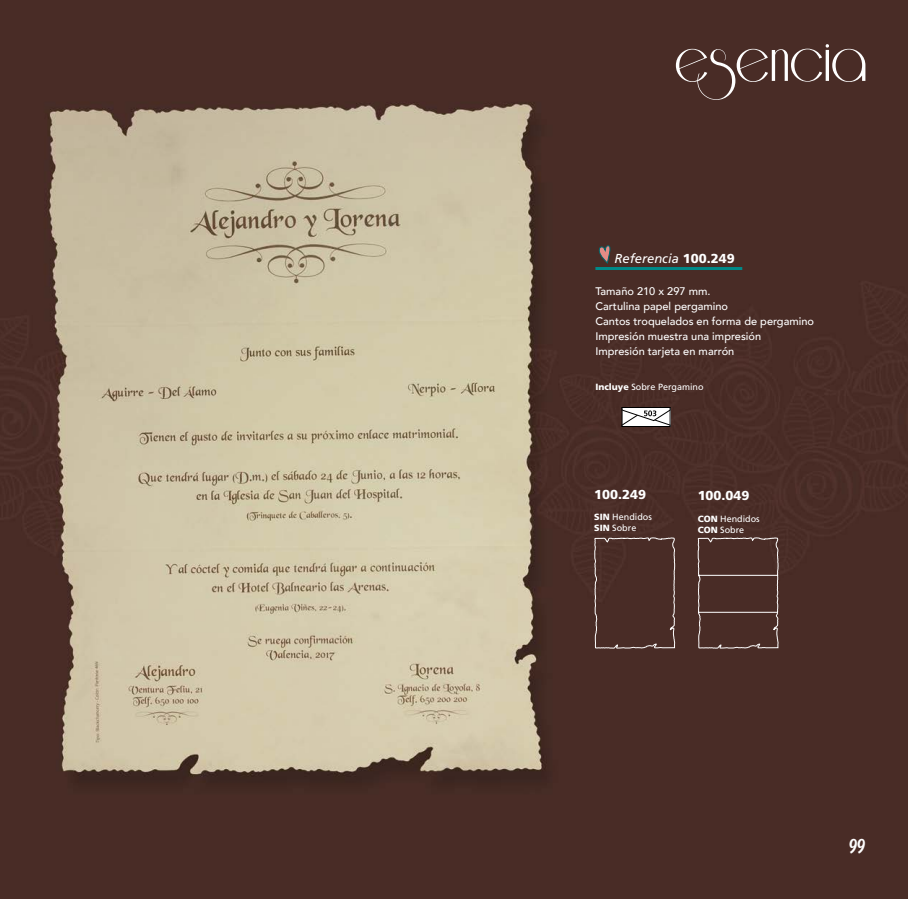
<style>
.page{position:relative;width:908px;height:899px;background:#fff}
.page>*{position:absolute;margin:0;border:0;box-sizing:border-box;transform-origin:0 0}
.t1{font:26px "Lavanderia Sturdy";color:#fff}
.t2{font:italic 13px "Frutiger";color:#fff}
.t3{font:900 13px "Frutiger";color:#fff}
.t4{font:500 11px/15px "Avenir";color:#fff}
.t5{font:9px/10.8px "Frutiger";color:#fff}
.s1{font-weight:900;font-style:normal}
.s2{font-weight:900}
</style>
<div class="page">
<img style="left:0;top:0;width:907px;height:899px">
<svg style="left:620px;top:406px;width:51px;height:21px"></svg>
<div style="left:594px;top:531px;width:80px;height:126px;background:#492c26"></div>
<svg style="left:697px;top:531px;width:81px;height:126px;background:#523731"></svg>
<svg style="left:597px;top:245px;width:14px;height:19px"></svg>
<hr style="left:595px;top:267px;width:147px;height:3px;background:#008a89">
<svg style="left:675px;top:44px;width:190px;height:56px;background:#5e443f"></svg>
<p class="t2" style="left:614px;top:251px;width:121px">Referencia <span class="s1">100.249</span></p>
<p class="t4" style="left:595px;top:283px;width:220px">Tamaño 210 x 297 mm.<br>Cartulina papel pergamino<br>Cantos troquelados en forma de pergamino<br>Impresión muestra una impresión<br>Impresión tarjeta en marrón</p>
<p class="t5" style="left:595px;top:381px;width:110px"><span class="s2">Incluye</span> Sobre Pergamino</p>
<p class="t3" style="left:594px;top:486px;width:53px">100.249</p>
<p class="t5" style="left:594px;top:511px;width:59px"><span class="s2">SIN</span> Hendidos<br><span class="s2">SIN</span> Sobre</p>
<p class="t3" style="left:697px;top:488px;width:53px">100.049</p>
<p class="t5" style="left:697px;top:513px;width:64px"><span class="s2">CON</span> Hendidos<br><span class="s2">CON</span> Sobre</p>
<h1 class="t1" style="left:848px;top:826px;width:18px">99</h1>
</div>
